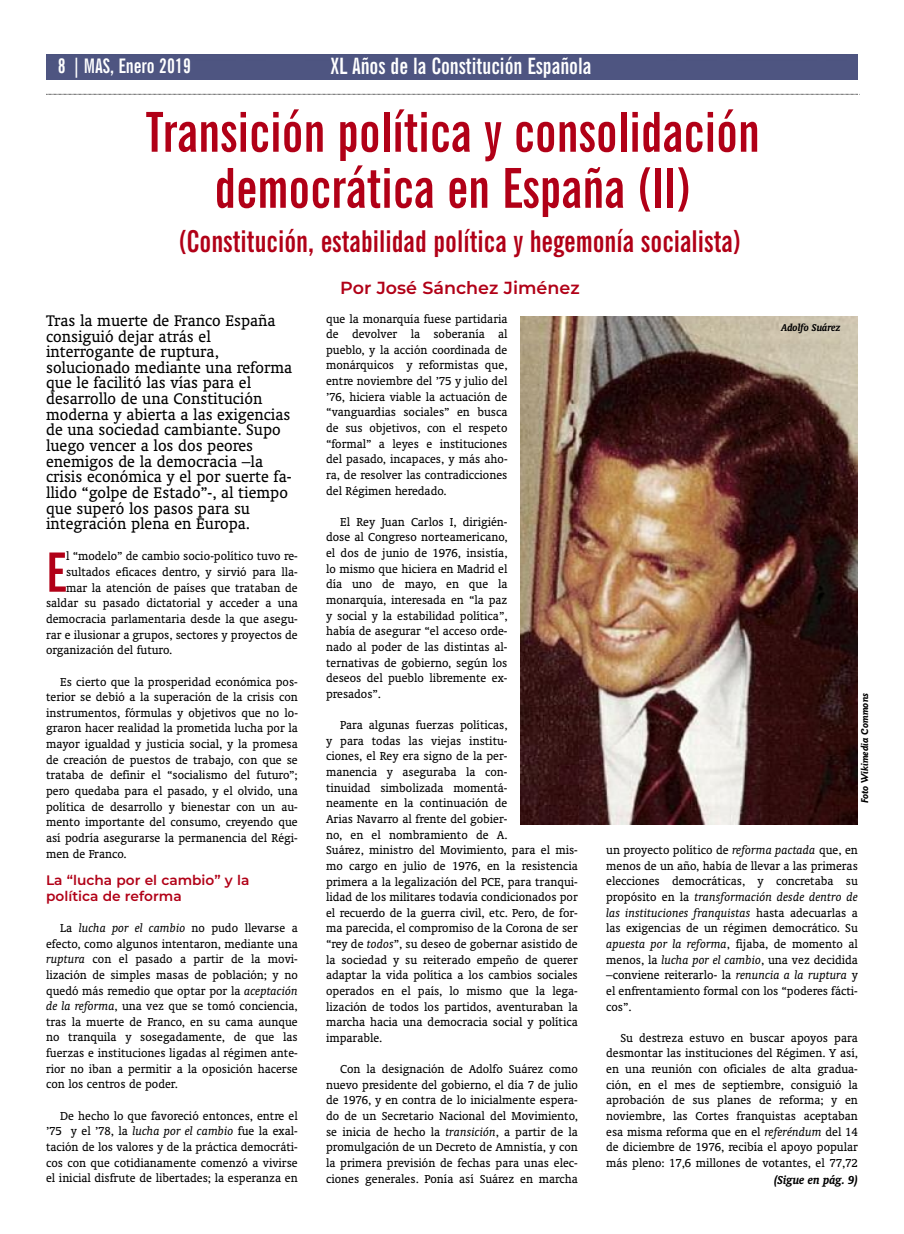
<style>
.page{position:relative;width:904px;height:1234px;background:#fff}
.page>*{position:absolute;margin:0;border:0;box-sizing:border-box;transform-origin:0 0}
.t1{font:700 extra-condensed 55px/56px "News Gothic BT";color:#b10017;text-align:center}
.t2{font:700 extra-condensed 54.25px "News Gothic BT";color:#b10017}
.t3{font:700 extra-condensed 30px "News Gothic BT";color:#b10017}
.t4{font:700 extra-condensed 22.5px "News Gothic BT";color:#fff}
.t5{font:700 extra-condensed 20px "News Gothic BT";color:#fff}
.t6{font:17.5px/15.6px "Oranda BT";color:#000}
.t7{font:600 17.5px "Montserrat";color:#b10017}
.t8{font:600 13.75px/15.6px "Montserrat";color:#b10017}
.t9{font:13.12px/15.6px "Oranda BT";color:#000;text-align:justify}
.t10{font:italic 700 13.12px "Oranda BT";color:#000}
.t11{font:italic 700 11.25px "Oranda BT";color:#000}
.t12{font:italic 700 10px "Goudy Sans IT Cby BT";letter-spacing:-.015em;color:#000}
.s1{font-style:italic}
</style>
<div class="page">
<div style="left:46px;top:55px;width:811px;height:25px;background:#4e5581"></div>
<svg style="left:47px;top:94px;width:813px;height:1px"></svg>
<img style="left:520px;top:316px;width:337px;height:508px">
<h3 class="t5" style="left:58px;top:54px;width:135px">8 |MAS, Enero 2019</h3>
<h3 class="t4" style="left:331px;top:53px;width:262px">XL Años de la Constitución Española</h3>
<h1 class="t1" style="left:146px;top:105px;width:615px">Transición política y consolidación democrática en España (II)</h1>
<h3 class="t3" style="left:179px;top:223px;width:563px">(Constitución, estabilidad política y hegemonía socialista)</h3>
<h3 class="t7" style="left:340px;top:275px;width:241px">Por José Sánchez Jiménez</h3>
<p class="t6" style="left:46px;top:312px;width:247px">Tras la muerte de Franco España consiguió dejar atrás el interrogante de ruptura, solucionado mediante una reforma que le facilitó las vías para el desarrollo de una Constitución moderna y abierta a las exigencias de una sociedad cambiante. Supo luego vencer a los dos peores enemigos de la democracia –la crisis económica y el por suerte fa&shy;llido “golpe de Estado”-, al tiempo que superó los pasos para su integración plena en Europa.</p>
<h2 class="t2" style="left:46px;top:541px;width:22px">E</h2>
<p class="t9" style="left:66px;top:548px;width:233px">l “modelo” de cambio socio-político tuvo re-</p>
<p class="t9" style="left:326px;top:310px;width:183px">que la monarquía fuese partidaria de devolver la soberanía al pueblo, y la acción coordinada de monárquicos y reformistas que, entre noviembre del ’75 y julio del ’76, hiciera viable la actuación de “vanguardias sociales” en busca de sus objetivos, con el respeto “formal” a leyes e instituciones del pasado, incapaces, y más aho&shy;ra, de resolver las contradicciones del Régimen heredado.</p>
<p class="t9" style="left:326px;top:513px;width:183px;text-indent:14px">El Rey Juan Carlos I, dirigién&shy;dose al Congreso norteamericano, el dos de junio de 1976, insistía, lo mismo que hiciera en Madrid el día uno de mayo, en que la monarquía, interesada en “la paz y social y la estabilidad política”, había de asegurar “el acceso orde&shy;nado al poder de las distintas al&shy;ternativas de gobierno, según los deseos del pueblo libremente ex&shy;presados”.</p>
<p class="t9" style="left:326px;top:716px;width:253px;text-align:left;text-indent:14px">Para algunas fuerzas políticas,<br>y para todas las viejas institu-<br>ciones, el Rey era signo de la per-<br>manencia y aseguraba la con-<br>tinuidad simbolizada momentá-<br>neamente en la continuación de<br>Arias Navarro al frente del gobier-<br>no, en el nombramiento de A.<br>Suárez, ministro del Movimiento, para el mis&shy;mo cargo en julio de 1976, en la resistencia primera a la legalización del PCE, para tranqui&shy;lidad de los militares todavía condicionados por el recuerdo de la guerra civil, etc. Pero, de for&shy;ma parecida, el compromiso de la Corona de ser “rey de <span class="s1">todos</span>”, su deseo de gobernar asistido de la sociedad y su reiterado empeño de querer adaptar la vida política a los cambios sociales operados en el país, lo mismo que la lega&shy;lización de todos los partidos, aventuraban la marcha hacia una democracia social y política imparable.</p>
<p class="t9" style="left:326px;top:1060px;width:253px;text-indent:14px">Con la designación de Adolfo Suárez como nuevo presidente del gobierno, el día 7 de julio de 1976, y en contra de lo inicialmente espera&shy;do de un Secretario Nacional del Movimiento, se inicia de hecho la <span class="s1">transición</span>, a partir de la promulgación de un Decreto de Amnistía, y con la primera previsión de fechas para unas elec&shy;ciones generales. Ponía así Suárez en marcha</p>
<p class="t11" style="left:781px;top:320px;width:61px">Adolfo Suárez</p>
<p class="t9" style="left:66px;top:563px;width:233px">sultados eficaces dentro, y sirvió para lla-</p>
<p class="t9" style="left:66px;top:579px;width:233px">mar la atención de países que trataban de</p>
<p class="t9" style="left:46px;top:595px;width:253px">saldar su pasado dictatorial y acceder a una</p>
<p class="t9" style="left:46px;top:610px;width:253px">democracia parlamentaria desde la que asegu-</p>
<p class="t9" style="left:46px;top:626px;width:253px">rar e ilusionar a grupos, sectores y proyectos de</p>
<p class="t9" style="left:46px;top:641px;width:128px">organización del futuro.</p>
<p class="t9" style="left:46px;top:673px;width:253px;text-indent:14px">Es cierto que la prosperidad económica pos&shy;terior se debió a la superación de la crisis con instrumentos, fórmulas y objetivos que no lo&shy;graron hacer realidad la prometida lucha por la mayor igualdad y justicia social, y la promesa de creación de puestos de trabajo, con que se trataba de definir el “socialismo del futuro”; pero quedaba para el pasado, y el olvido, una política de desarrollo y bienestar con un au&shy;mento importante del consumo, creyendo que así podría asegurarse la permanencia del Régi&shy;men de Franco.</p>
<p class="t8" style="left:46px;top:871px;width:205px">La “lucha por el cambio” y la política de reforma</p>
<p class="t9" style="left:46px;top:919px;width:253px;text-indent:14px">La <span class="s1">lucha por el cambio</span> no pudo llevarse a efecto, como algunos intentaron, mediante una <span class="s1">ruptura</span> con el pasado a partir de la movi&shy;lización de simples masas de población; y no quedó más remedio que optar por la <span class="s1">aceptación de la reforma</span>, una vez que se tomó conciencia, tras la muerte de Franco, en su cama aunque no tranquila y sosegadamente, de que las fuerzas e instituciones ligadas al régimen ante&shy;rior no iban a permitir a la oposición hacerse con los centros de poder.</p>
<p class="t9" style="left:46px;top:1106px;width:253px;text-indent:14px">De hecho lo que favoreció entonces, entre el ’75 y el ’78, la <span class="s1">lucha por el cambio</span> fue la exal&shy;tación de los valores y de la práctica democráti&shy;cos con que cotidianamente comenzó a vivirse el inicial disfrute de libertades; la esperanza en</p>
<p class="t12" style="left:858px;top:803px;width:112px;rotate:-90deg">Foto Wikimedia Commons</p>
<p class="t9" style="left:606px;top:841px;width:253px">un proyecto político de <span class="s1">reforma pactada</span> que, en menos de un año, había de llevar a las primeras elecciones democráticas, y concretaba su propósito en la <span class="s1">transformación desde dentro de las instituciones franquistas</span> hasta adecuarlas a las exigencias de un régimen democrático. Su <span class="s1">apuesta por la reforma</span>, fijaba, de momento al menos, la <span class="s1">lucha por el cambio</span>, una vez decidida –conviene reiterarlo- la <span class="s1">renuncia a la ruptura</span> y el enfrentamiento formal con los “poderes fácti&shy;cos”.</p>
<p class="t9" style="left:606px;top:1029px;width:253px;text-indent:14px">Su destreza estuvo en buscar apoyos para desmontar las instituciones del Régimen. Y así, en una reunión con oficiales de alta gradua&shy;ción, en el mes de septiembre, consiguió la aprobación de sus planes de reforma; y en noviembre, las Cortes franquistas aceptaban esa misma reforma que en el <span class="s1">referéndum</span> del 14 de diciembre de 1976, recibía el apoyo popular más pleno: 17,6 millones de votantes, el 77,72</p>
<p class="t10" style="left:774px;top:1171px;width:85px">(Sigue en pág. 9)</p>
</div>
